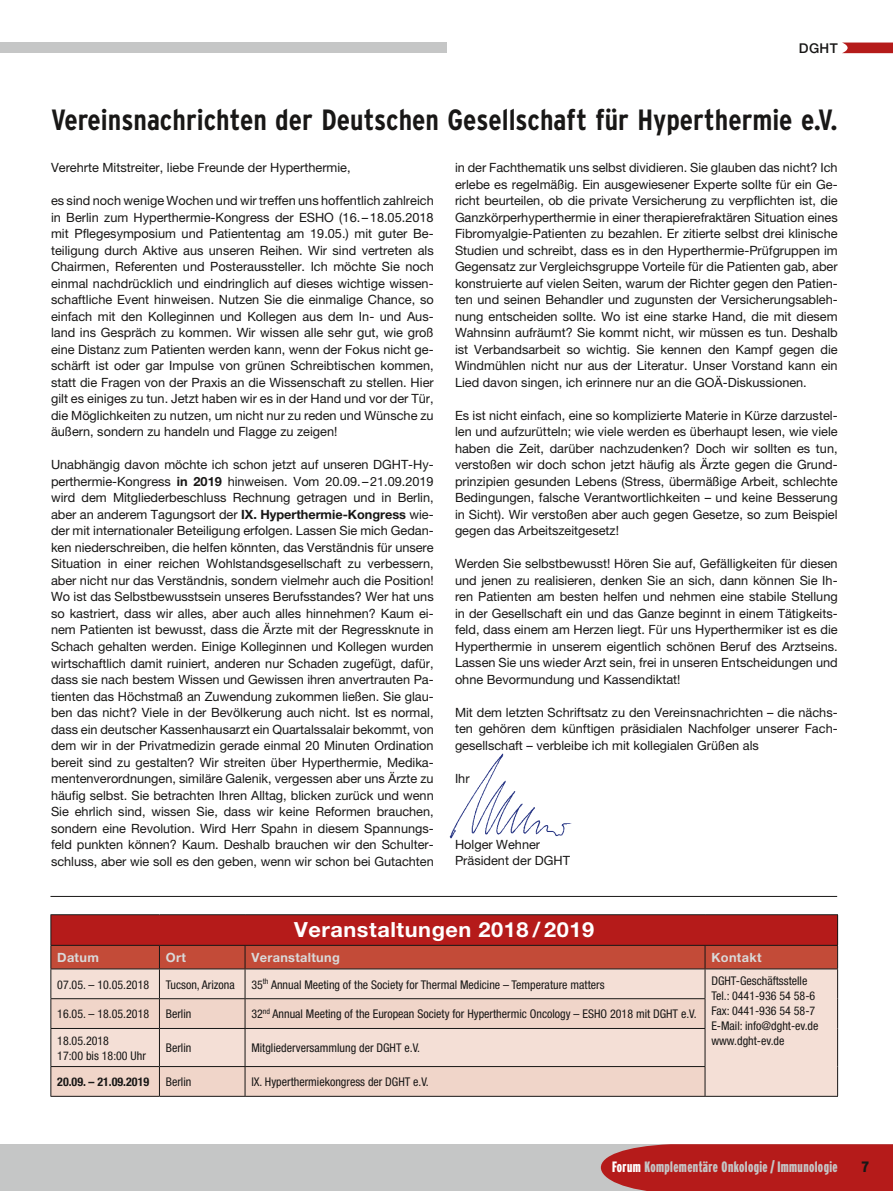
<style>
.page{position:relative;width:893px;height:1191px;background:#fff}
.page>*{position:absolute;margin:0;border:0;box-sizing:border-box;transform-origin:0 0}
.t1{font:700 condensed 29.25px "Interstate";color:#181716}
.t2{font:700 20.85px "Helvetica Neue";letter-spacing:.025em;color:#fff;scale:1.04 1}
.t3{font:900 extra-condensed 15px "Interstate";letter-spacing:.025em;color:#c5c6c6}
.t4{font:900 condensed 15px "Interstate";color:#181716}
.t5{font:500 13.5px "Helvetica Neue";color:#181716}
.t6{font:12.75px/16.5px "Helvetica Neue";color:#181716;text-align:justify}
.t7{font:700 12.75px "Helvetica Neue";letter-spacing:.025em;color:#d9dada}
.t8{font:condensed 12px/15px "Helvetica Neue";color:#181716}
.t9{font:700 condensed 12px "Helvetica Neue";color:#181716}
.s1{font-weight:700}
.s2{color:#fff}
</style>
<div class="page">
<svg style="left:842px;top:43px;width:51px;height:10px"></svg>
<div style="left:0;top:43px;width:446px;height:10px;background:#c5c6c6"></div>
<div style="left:0;top:1144px;width:893px;height:47px;background:#c5c6c6"></div>
<svg style="left:601px;top:1144px;width:292px;height:47px;background:#b52423"></svg>
<div style="left:51px;top:914px;width:787px;height:31px;background:#b51b1a"></div>
<div style="left:705px;top:1028px;width:132px;height:68px;background:#f4dfd6"></div>
<svg style="left:51px;top:1029px;width:654px;height:67px;background:#f0d9cf"></svg>
<hr style="left:50px;top:914px;width:109px;height:1px;background:#181716">
<hr style="left:50px;top:915px;width:1px;height:30px;background:#181716">
<hr style="left:159px;top:914px;width:86px;height:1px;background:#181716">
<hr style="left:245px;top:914px;width:460px;height:1px;background:#181716">
<hr style="left:705px;top:914px;width:133px;height:1px;background:#181716">
<hr style="left:837px;top:915px;width:1px;height:30px;background:#181716">
<hr style="left:837px;top:1028px;width:1px;height:38px;background:#181716">
<hr style="left:837px;top:1066px;width:1px;height:30px;background:#181716">
<hr style="left:705px;top:1096px;width:133px;height:1px;background:#181716">
<svg style="left:50px;top:945px;width:788px;height:83px;background:#ddaca0"></svg>
<hr style="left:50px;top:1028px;width:109px;height:1px;background:#181716">
<hr style="left:50px;top:1028px;width:1px;height:38px;background:#181716">
<hr style="left:159px;top:1028px;width:86px;height:1px;background:#181716">
<hr style="left:159px;top:1028px;width:1px;height:38px;background:#181716">
<hr style="left:245px;top:1028px;width:460px;height:1px;background:#181716">
<hr style="left:245px;top:1028px;width:1px;height:38px;background:#181716">
<hr style="left:705px;top:1028px;width:1px;height:38px;background:#181716">
<hr style="left:50px;top:1066px;width:109px;height:1px;background:#181716">
<svg style="left:50px;top:1067px;width:1px;height:29px"></svg>
<hr style="left:159px;top:1066px;width:86px;height:1px;background:#181716">
<svg style="left:159px;top:1067px;width:1px;height:29px"></svg>
<hr style="left:245px;top:1066px;width:460px;height:1px;background:#181716">
<svg style="left:245px;top:1067px;width:1px;height:29px"></svg>
<svg style="left:705px;top:1067px;width:1px;height:29px"></svg>
<hr style="left:50px;top:1096px;width:109px;height:1px;background:#181716">
<hr style="left:159px;top:1096px;width:86px;height:1px;background:#181716">
<hr style="left:245px;top:1096px;width:460px;height:1px;background:#181716">
<hr style="left:50px;top:896px;width:787px;height:1px;background:#181716">
<img style="left:449px;top:753px;width:123px;height:86px">
<p class="t5" style="left:799px;top:40px;width:40px">DGHT</p>
<h1 class="t1" style="left:51px;top:103px;width:788px">Vereinsnachrichten der Deutschen Gesellschaft für Hyperthermie e.V.</h1>
<p class="t6" style="left:51px;top:159px;width:301px">Verehrte Mitstreiter, liebe Freunde der Hyperthermie,</p>
<p class="t6" style="left:51px;top:192px;width:384px">es sind noch wenige Wochen und wir treffen uns hoffentlich zahlreich in Berlin zum Hyperthermie-Kongress der ESHO (16. –18.05.2018 mit Pflegesymposium und Patiententag am 19.05.) mit guter Be&shy;teiligung durch Aktive aus unseren Reihen. Wir sind vertreten als Chairmen, Referenten und Posteraussteller. Ich möchte Sie noch einmal nachdrücklich und eindringlich auf dieses wichtige wissen&shy;schaftliche Event hinweisen. Nutzen Sie die einmalige Chance, so einfach mit den Kolleginnen und Kollegen aus dem In- und Aus&shy;land ins Gespräch zu kommen. Wir wissen alle sehr gut, wie groß eine Distanz zum Patienten werden kann, wenn der Fokus nicht ge&shy;schärft ist oder gar Impulse von grünen Schreibtischen kommen, statt die Fragen von der Praxis an die Wissenschaft zu stellen. Hier gilt es einiges zu tun. Jetzt haben wir es in der Hand und vor der Tür, die Möglichkeiten zu nutzen, um nicht nur zu reden und Wünsche zu äußern, sondern zu handeln und Flagge zu zeigen!</p>
<p class="t6" style="left:51px;top:456px;width:384px">Unabhängig davon möchte ich schon jetzt auf unseren DGHT-Hy&shy;perthermie-Kongress <span class="s1">in 2019</span> hinweisen. Vom 20.09.–21.09.2019 wird dem Mitgliederbeschluss Rechnung getragen und in Berlin, aber an anderem Tagungsort der <span class="s1">IX. Hyperthermie-Kongress</span> wie&shy;der mit internationaler Beteiligung erfolgen. Lassen Sie mich Gedan&shy;ken niederschreiben, die helfen könnten, das Verständnis für unsere Situation in einer reichen Wohlstandsgesellschaft zu verbessern, aber nicht nur das Verständnis, sondern vielmehr auch die Position!<br>Wo ist das Selbstbewusstsein unseres Berufsstandes? Wer hat uns so kastriert, dass wir alles, aber auch alles hinnehmen? Kaum ei&shy;nem Patienten ist bewusst, dass die Ärzte mit der Regressknute in Schach gehalten werden. Einige Kolleginnen und Kollegen wurden wirtschaftlich damit ruiniert, anderen nur Schaden zugefügt, dafür, dass sie nach bestem Wissen und Gewissen ihren anvertrauten Pa&shy;tienten das Höchstmaß an Zuwendung zukommen ließen. Sie glau&shy;ben das nicht? Viele in der Bevölkerung auch nicht. Ist es normal, dass ein deutscher Kassenhausarzt ein Quartalssalair bekommt, von dem wir in der Privatmedizin gerade einmal 20 Minuten Ordination bereit sind zu gestalten? Wir streiten über Hyperthermie, Medika&shy;mentenverordnungen, similäre Galenik, vergessen aber uns Ärzte zu häufig selbst. Sie betrachten Ihren Alltag, blicken zurück und wenn Sie ehrlich sind, wissen Sie, dass wir keine Reformen brauchen, sondern eine Revolution. Wird Herr Spahn in diesem Spannungs&shy;feld punkten können? Kaum. Deshalb brauchen wir den Schulter&shy;schluss, aber wie soll es den geben, wenn wir schon bei Gutachten</p>
<p class="t6" style="left:455px;top:159px;width:384px">in der Fachthematik uns selbst dividieren. Sie glauben das nicht? Ich erlebe es regelmäßig. Ein ausgewiesener Experte sollte für ein Ge&shy;richt beurteilen, ob die private Versicherung zu verpflichten ist, die Ganzkörperhyperthermie in einer therapierefraktären Situation eines Fibromyalgie-Patienten zu bezahlen. Er zitierte selbst drei klinische Studien und schreibt, dass es in den Hyperthermie-Prüfgruppen im Gegensatz zur Vergleichsgruppe Vorteile für die Patienten gab, aber konstruierte auf vielen Seiten, warum der Richter gegen den Patien&shy;ten und seinen Behandler und zugunsten der Versicherungsableh&shy;nung entscheiden sollte. Wo ist eine starke Hand, die mit diesem Wahnsinn aufräumt? Sie kommt nicht, wir müssen es tun. Deshalb ist Verbandsarbeit so wichtig. Sie kennen den Kampf gegen die Windmühlen nicht nur aus der Literatur. Unser Vorstand kann ein Lied davon singen, ich erinnere nur an die GOÄ-Diskussionen.</p>
<p class="t6" style="left:455px;top:407px;width:384px">Es ist nicht einfach, eine so komplizierte Materie in Kürze darzustel&shy;len und aufzurütteln; wie viele werden es überhaupt lesen, wie viele haben die Zeit, darüber nachzudenken? Doch wir sollten es tun, verstoßen wir doch schon jetzt häufig als Ärzte gegen die Grund&shy;prinzipien gesunden Lebens (Stress, übermäßige Arbeit, schlechte Bedingungen, falsche Verantwortlichkeiten – und keine Besserung in Sicht). Wir verstoßen aber auch gegen Gesetze, so zum Beispiel gegen das Arbeitszeitgesetz!</p>
<p class="t6" style="left:455px;top:555px;width:384px">Werden Sie selbstbewusst! Hören Sie auf, Gefälligkeiten für diesen und jenen zu realisieren, denken Sie an sich, dann können Sie Ih&shy;ren Patienten am besten helfen und nehmen eine stabile Stellung in der Gesellschaft ein und das Ganze beginnt in einem Tätigkeits&shy;feld, dass einem am Herzen liegt. Für uns Hyperthermiker ist es die Hyperthermie in unserem eigentlich schönen Beruf des Arztseins.<br>Lassen Sie uns wieder Arzt sein, frei in unseren Entscheidungen und ohne Bevormundung und Kassendiktat!</p>
<p class="t6" style="left:455px;top:704px;width:384px">Mit dem letzten Schriftsatz zu den Vereinsnachrichten – die nächs&shy;ten gehören dem künftigen präsidialen Nachfolger unserer Fach&shy;gesellschaft – verbleibe ich mit kollegialen Grüßen als</p>
<p class="t6" style="left:455px;top:770px;width:16px">Ihr</p>
<p class="t6" style="left:455px;top:836px;width:116px">Holger Wehner<br>Präsident der DGHT</p>
<h2 class="t2" style="left:294px;top:916px;width:290px">Veranstaltungen 2018 / 2019</h2>
<p class="t7" style="left:57px;top:949px;width:43px">Datum</p>
<p class="t7" style="left:166px;top:949px;width:22px">Ort</p>
<p class="t7" style="left:251px;top:949px;width:90px">Veranstaltung</p>
<p class="t7" style="left:711px;top:949px;width:52px">Kontakt</p>
<p class="t8" style="left:57px;top:976px;width:93px">07.05. – 10.05.2018</p>
<p class="t8" style="left:166px;top:976px;width:70px">Tucson, Arizona</p>
<p class="t8" style="left:251px;top:976px;width:355px">35<sup>th</sup> Annual Meeting of the Society for Thermal Medicine – Temperature matters</p>
<p class="t8" style="left:711px;top:973px;width:109px">DGHT-Geschäftsstelle<br>Tel.: 0441-936 54 58-6<br>Fax: 0441-936 54 58-7<br>E-Mail: info@dght-ev.de www.dght-ev.de</p>
<p class="t8" style="left:57px;top:1006px;width:93px">16.05. – 18.05.2018</p>
<p class="t8" style="left:166px;top:1006px;width:27px">Berlin</p>
<p class="t8" style="left:251px;top:1006px;width:447px">32<sup>nd</sup> Annual Meeting of the European Society for Hyperthermic Oncology – ESHO 2018 mit DGHT e.V.</p>
<p class="t8" style="left:57px;top:1033px;width:90px">18.05.2018<br>17:00 bis 18:00 Uhr</p>
<p class="t8" style="left:166px;top:1040px;width:27px">Berlin</p>
<p class="t8" style="left:251px;top:1040px;width:170px">Mitgliederversammlung der DGHT e.V.</p>
<p class="t9" style="left:57px;top:1074px;width:93px">20.09. – 21.09.2019</p>
<p class="t8" style="left:166px;top:1074px;width:27px">Berlin</p>
<p class="t8" style="left:251px;top:1074px;width:179px">IX. Hyperthermiekongress der DGHT e.V.</p>
<p class="t3" style="left:612px;top:1158px;width:227px"><span class="s2">Forum</span> Komplementäre Onkologie / Immunologie</p>
<p class="t4" style="left:861px;top:1158px;width:9px">7</p>
</div>
